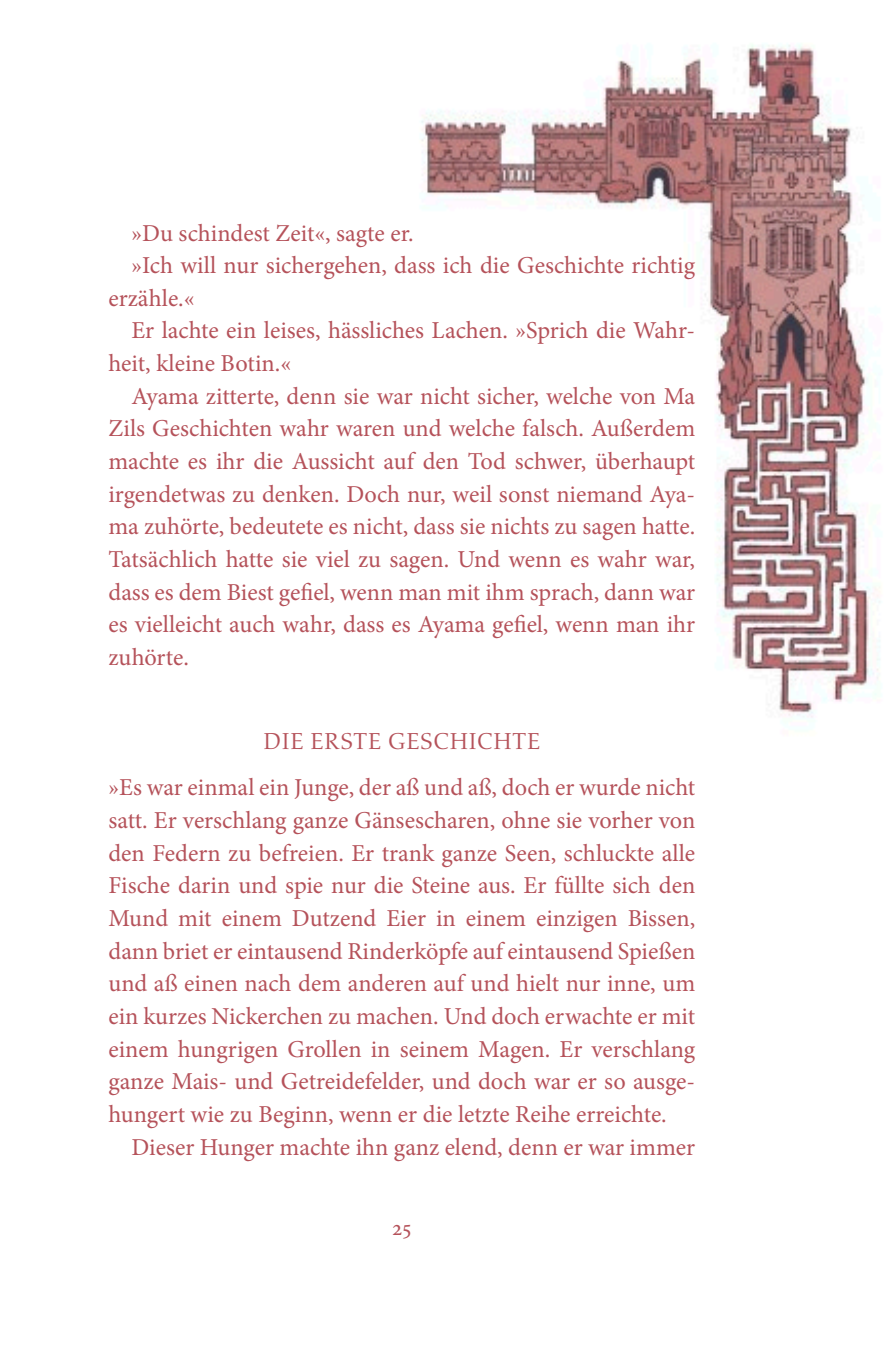
<style>
.page{position:relative;width:893px;height:1372px;background:#fff}
.page>*{position:absolute;margin:0;border:0;box-sizing:border-box;transform-origin:0 0}
.abs{font:24.3px/32.6px "Minion Pro";color:#b5525a}
.abs_ohne_einzug{font:24.3px/32.6px "Minion Pro";color:#b5525a;text-align:justify}
.u-zwischen1{font:23.4px "Aldus Nova Pro";letter-spacing:.03em;color:#b5525a}
.t1{font:22.5px "Minion Pro";color:#b5525a}
</style>
<div class="page">
<img style="left:421px;top:44px;width:459px;height:674px">
<p class="abs" style="left:131px;top:216px;width:284px">»Du schindest Zeit«, sagte er.</p>
<p class="abs" style="left:108px;top:249px;width:588px;text-indent:23px">»Ich will nur sichergehen, dass ich die Geschichte richtig erzähle.«</p>
<p class="abs" style="left:108px;top:314px;width:588px;text-indent:23px">Er lachte ein leises, hässliches Lachen. »Sprich die Wahr&shy;heit, kleine Botin.«</p>
<p class="abs" style="left:108px;top:380px;width:588px;text-align:justify;text-indent:23px">Ayama zitterte, denn sie war nicht sicher, welche von Ma Zils Geschichten wahr waren und welche falsch. Außerdem machte es ihr die Aussicht auf den Tod schwer, überhaupt irgendetwas zu denken. Doch nur, weil sonst niemand Aya&shy;ma zuhörte, bedeutete es nicht, dass sie nichts zu sagen hatte.<br>Tatsächlich hatte sie viel zu sagen. Und wenn es wahr war, dass es dem Biest gefiel, wenn man mit ihm sprach, dann war es vielleicht auch wahr, dass es Ayama gefiel, wenn man ihr zuhörte.</p>
<p class="u-zwischen1" style="left:264px;top:726px;width:278px">DIE ERSTE GESCHICHTE</p>
<p class="abs_ohne_einzug" style="left:108px;top:771px;width:588px">»Es war einmal ein Junge, der aß und aß, doch er wurde nicht satt. Er verschlang ganze Gänsescharen, ohne sie vorher von den Federn zu befreien. Er trank ganze Seen, schluckte alle Fische darin und spie nur die Steine aus. Er füllte sich den Mund mit einem Dutzend Eier in einem einzigen Bissen, dann briet er eintausend Rinderköpfe auf eintausend Spießen und aß einen nach dem anderen auf und hielt nur inne, um ein kurzes Nickerchen zu machen. Und doch erwachte er mit einem hungrigen Grollen in seinem Magen. Er verschlang ganze Mais- und Getreidefelder, und doch war er so ausge&shy;hungert wie zu Beginn, wenn er die letzte Reihe erreichte.</p>
<p class="abs" style="left:131px;top:1130px;width:565px">Dieser Hunger machte ihn ganz elend, denn er war immer</p>
<p class="t1" style="left:392px;top:1212px;width:21px">25</p>
</div>
